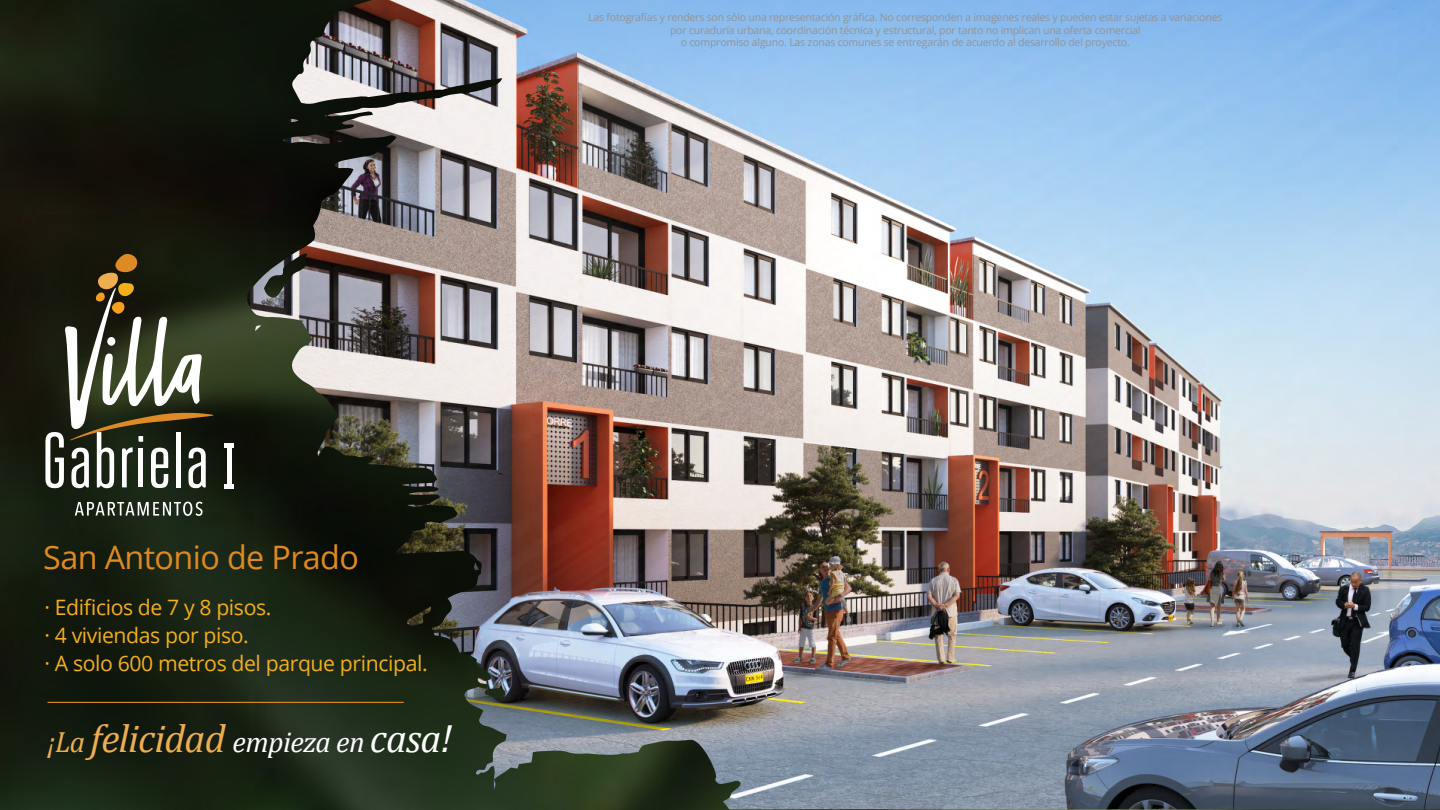
<style>
.page{position:relative;width:1440px;height:810px;background:#fff}
.page>*{position:absolute;margin:0;border:0;box-sizing:border-box;transform-origin:0 0}
.t1{font:italic 39.67px "Cambria";letter-spacing:-.02em;color:#eeae50}
.t2{font:32.33px "Open Sans";letter-spacing:-.02em;color:#de8a1e}
.t3{font:21.23px/27.8px "Open Sans";letter-spacing:-.02em;color:#f3b019}
.t4{font:10.5px/12.6px "Open Sans";letter-spacing:-.02em;color:#919396;text-align:center}
.s1{font-size:29.33px}
.s2{font-size:29.33px;color:#fff}
.s3{color:#fff}
</style>
<div class="page">
<img style="left:0;top:0;width:1440px;height:810px">
<img style="left:246px;top:0;width:256px;height:457px">
<hr style="left:227px;top:443px;width:4px;height:45px;background:#fff">
<div style="left:224px;top:443px;width:10px;height:5px;background:#fff"></div>
<hr style="left:224px;top:484px;width:10px;height:4px;background:#fff">
<svg style="left:45px;top:253px;width:168px;height:236px"></svg>
<svg style="left:75px;top:502px;width:128px;height:14px"></svg>
<hr style="left:47px;top:702px;width:357px;height:1px;background:#de8a1e">
<p class="t4" style="left:588px;top:11px;width:636px">Las fotografías y renders son sólo una representación gráfica. No corresponden a imagenes reales y pueden estar sujetas a variaciones por curaduría urbana, coordinación técnica y estructural, por tanto no implican una oferta comercial<br>o compromiso alguno. Las zonas comunes se entregarán de acuerdo al desarrollo del proyecto.</p>
<h2 class="t2" style="left:43px;top:536px;width:317px">San Antonio de Prado</h2>
<h3 class="t3" style="left:44px;top:593px;width:385px">· Edificios de 7 y 8 pisos.<br>· 4 viviendas por piso.<br>· A solo 600 metros del parque principal.</h3>
<h1 class="t1" style="left:48px;top:711px;width:406px"><span class="s1">¡La</span> felicidad <span class="s2">empieza en</span> <span class="s3">casa!</span></h1>
</div>
